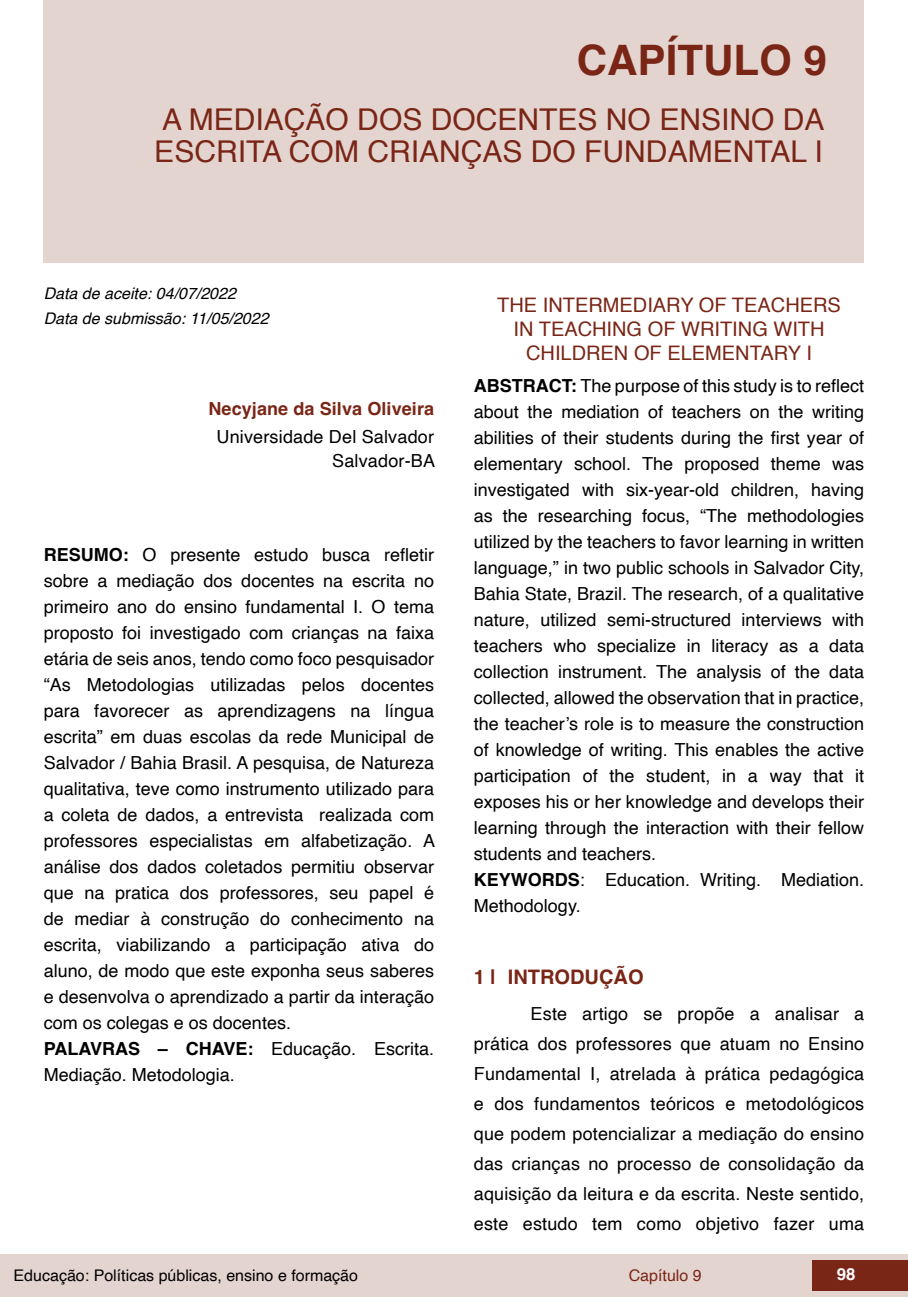
<style>
.page{position:relative;width:908px;height:1304px;background:#fff}
.page>*{position:absolute;margin:0;border:0;box-sizing:border-box;transform-origin:0 0}
.t1{font:700 42px "Helvetica";color:#7a2616}
.t2{font:30px/32px "Helvetica";color:#7a2616}
.t3{font:20px/24px "Helvetica";color:#7a2616;text-align:center}
.t4{font:700 20px "Helvetica";color:#7a2616}
.t5{font:18px/26px "Helvetica";color:#000}
.t6{font:700 18px "Helvetica";letter-spacing:.005em;color:#7a2616}
.t7{font:700 16.8px "Helvetica";color:#fff}
.t8{font:italic 16px "Helvetica";color:#000}
.t9{font:16px "Helvetica";color:#000}
.t10{font:16px "Helvetica";color:#7a2616}
.s1{font-weight:700}
</style>
<div class="page">
<div style="left:0;top:1254px;width:906px;height:43px;background:#e4d4d0"></div>
<div style="left:812px;top:1261px;width:95px;height:30px;background:#7a2616"></div>
<div style="left:44px;top:0;width:819px;height:263px;background:#e4d4d0"></div>
<h1 class="t1" style="left:576px;top:35px;width:251px">CAPÍTULO 9</h1>
<h2 class="t2" style="left:154px;top:104px;width:671px">A MEDIAÇÃO DOS DOCENTES NO ENSINO DA<br>ESCRITA COM CRIANÇAS DO FUNDAMENTAL I</h2>
<p class="t8" style="left:44px;top:280px;width:194px">Data de aceite: 04/07/2022</p>
<p class="t8" style="left:44px;top:306px;width:226px">Data de submissão: 11/05/2022</p>
<p class="t6" style="left:208px;top:398px;width:227px">Necyjane da Silva Oliveira</p>
<p class="t5" style="left:216px;top:425px;width:220px;line-height:24px;text-align:right">Universidade Del Salvador<br>Salvador-BA</p>
<p class="t5" style="left:44px;top:542px;width:393px"><span class="s1">RESUMO:</span> O presente estudo busca refletir sobre a mediação dos docentes na escrita no primeiro ano do ensino fundamental I. O tema proposto foi investigado com crianças na faixa etária de seis anos, tendo como foco pesquisador “As Metodologias utilizadas pelos docentes para favorecer as aprendizagens na língua escrita” em duas escolas da rede Municipal de Salvador / Bahia Brasil. A pesquisa, de Natureza qualitativa, teve como instrumento utilizado para a coleta de dados, a entrevista realizada com professores especialistas em alfabetização. A análise dos dados coletados permitiu observar que na pratica dos professores, seu papel é de mediar à construção do conhecimento na escrita, viabilizando a participação ativa do aluno, de modo que este exponha seus saberes e desenvolva o aprendizado a partir da interação com os colegas e os docentes.<br><span class="s1">PALAVRAS – CHAVE:</span> Educação. Escrita.<br>Mediação. Metodologia.</p>
<p class="t3" style="left:497px;top:294px;width:345px">THE INTERMEDIARY OF TEACHERS<br>IN TEACHING OF WRITING WITH<br>CHILDREN OF ELEMENTARY I</p>
<p class="t5" style="left:473px;top:373px;width:392px"><span class="s1">ABSTRACT:</span> The purpose of this study is to reflect about the mediation of teachers on the writing abilities of their students during the first year of elementary school. The proposed theme was investigated with six-year-old children, having as the researching focus, “The methodologies utilized by the teachers to favor learning in written language,” in two public schools in Salvador City, Bahia State, Brazil. The research, of a qualitative nature, utilized semi-structured interviews with teachers who specialize in literacy as a data collection instrument. The analysis of the data collected, allowed the observation that in practice, the teacher’s role is to measure the construction of knowledge of writing. This enables the active participation of the student, in a way that it exposes his or her knowledge and develops their learning through the interaction with their fellow students and teachers.<br><span class="s1">KEYWORDS</span>: Education. Writing. Mediation.<br>Methodology.</p>
<p class="t4" style="left:473px;top:965px;width:171px">1 | INTRODUÇÃO</p>
<p class="t5" style="left:473px;top:999px;width:392px;line-height:30px;text-align:justify;text-indent:57px">Este artigo se propõe a analisar a prática dos professores que atuam no Ensino Fundamental I, atrelada à prática pedagógica e dos fundamentos teóricos e metodológicos que podem potencializar a mediação do ensino das crianças no processo de consolidação da aquisição da leitura e da escrita. Neste sentido, este estudo tem como objetivo fazer uma</p>
<p class="t9" style="left:14px;top:1263px;width:346px">Educação: Políticas públicas, ensino e formação</p>
<p class="t10" style="left:628px;top:1263px;width:74px">Capítulo 9</p>
<p class="t7" style="left:836px;top:1264px;width:20px">98</p>
</div>
